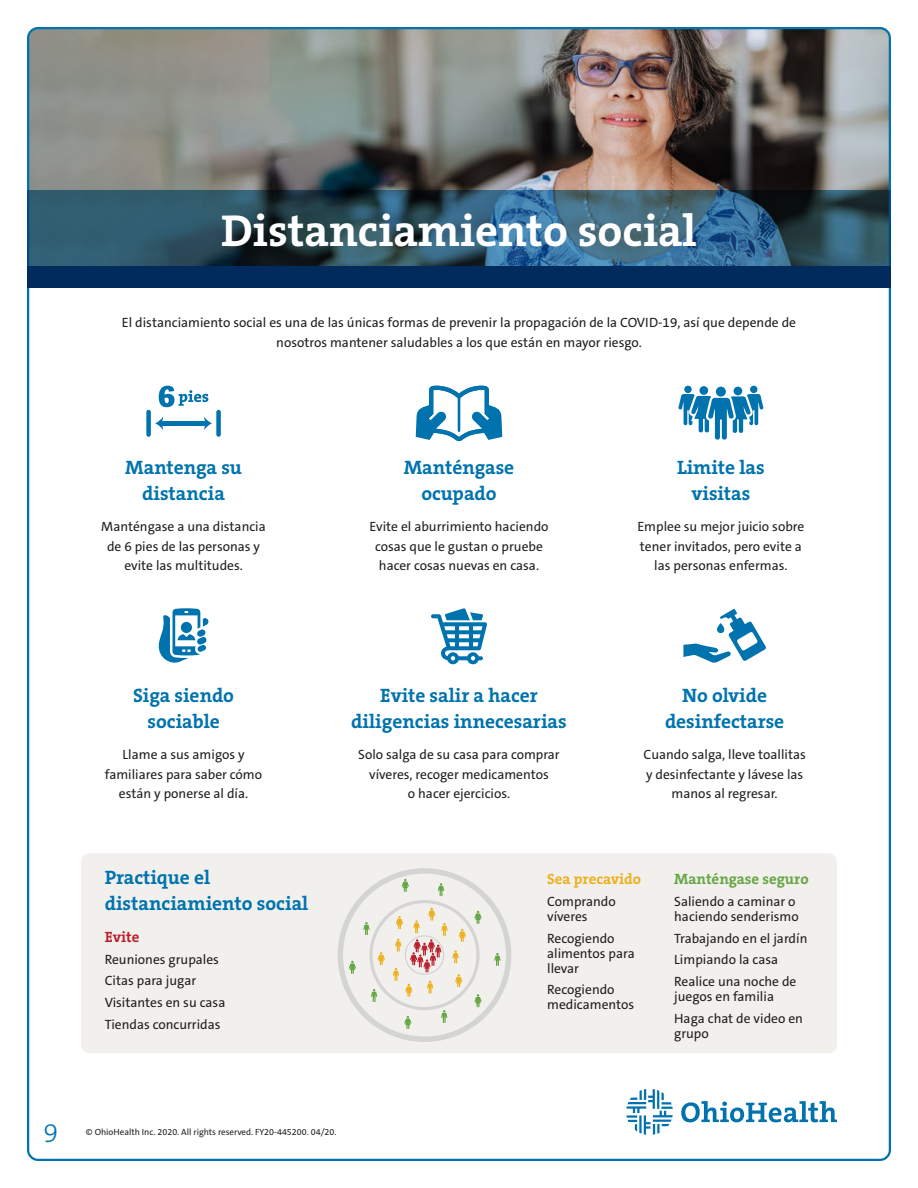
<style>
.page{position:relative;width:918px;height:1188px;background:#fff}
.page>*{position:absolute;margin:0;border:0;box-sizing:border-box;transform-origin:0 0}
.t1{font:700 45px "The Serif B W7";color:#fff}
.t2{font:300 27px "The Serif B W3";color:#0073ae}
.t3{font:700 19.5px/25.5px "The Serif B W7";color:#0073ae;text-align:center}
.t4{font:700 15px "The Serif B W7";color:#66a645}
.t5{font:700 15px "The Serif B W7";color:#edb01f}
.t6{font:700 15px "The Serif B W7";color:#ba2130}
.t7{font:13.5px/19.5px "The Sans C5";color:#231f20;text-align:center}
.t8{font:9px "The Sans C5";color:#231f20}
</style>
<div class="page">
<img style="left:28px;top:28px;width:862px;height:162px">
<svg style="left:626px;top:1089px;width:47px;height:46px"></svg>
<svg style="left:681px;top:1101px;width:156px;height:21px"></svg>
<svg style="left:27px;top:190px;width:864px;height:76px;background:#2f576c"></svg>
<div style="left:27px;top:266px;width:864px;height:21px;background:#002b5c"></div>
<div style="left:81px;top:853px;width:756px;height:200px;background:#f1f0ed;border-radius:9px"></div>
<svg style="left:416px;top:386px;width:86px;height:55px"></svg>
<svg style="left:158px;top:608px;width:51px;height:55px"></svg>
<svg style="left:431px;top:608px;width:56px;height:56px"></svg>
<svg style="left:683px;top:609px;width:83px;height:54px"></svg>
<div style="left:750px;top:386px;width:7px;height:7px;background:#0073ae;border-radius:50%"></div>
<div style="left:684px;top:386px;width:8px;height:7px;background:#0977b0;border-radius:50%"></div>
<svg style="left:678px;top:387px;width:86px;height:53px"></svg>
<div style="left:699px;top:386px;width:9px;height:9px;background:#0073ae;border-radius:50%"></div>
<svg style="left:338px;top:868px;width:173px;height:174px"></svg>
<div style="left:160px;top:421px;width:47px;height:5px;background:#0073ae"></div>
<svg style="left:155px;top:417px;width:8px;height:13px"></svg>
<svg style="left:204px;top:417px;width:8px;height:13px"></svg>
<div style="left:146px;top:410px;width:5px;height:27px;background:#0073ae;border-radius:2px"></div>
<div style="left:216px;top:410px;width:5px;height:27px;background:#0073ae;border-radius:2px"></div>
<svg style="left:159px;top:386px;width:49px;height:21px"></svg>
<h1 class="t1" style="left:221px;top:201px;width:477px">Distanciamiento social</h1>
<p class="t7" style="left:122px;top:313px;width:676px">El distanciamiento social es una de las únicas formas de prevenir la propagación de la COVID-19, así que depende de nosotros mantener saludables a los que están en mayor riesgo.</p>
<h3 class="t3" style="left:125px;top:455px;width:118px">Mantenga su distancia</h3>
<p class="t7" style="left:101px;top:517px;width:166px">Manténgase a una distancia de 6 pies de las personas y evite las multitudes.</p>
<h3 class="t3" style="left:404px;top:455px;width:112px">Manténgase ocupado</h3>
<p class="t7" style="left:369px;top:517px;width:181px">Evite el aburrimiento haciendo cosas que le gustan o pruebe hacer cosas nuevas en casa.</p>
<h3 class="t3" style="left:677px;top:455px;width:89px">Limite las visitas</h3>
<p class="t7" style="left:637px;top:517px;width:168px">Emplee su mejor juicio sobre tener invitados, pero evite a las personas enfermas.</p>
<h3 class="t3" style="left:133px;top:683px;width:103px">Siga siendo sociable</h3>
<p class="t7" style="left:105px;top:745px;width:159px">Llame a sus amigos y familiares para saber cómo están y ponerse al día.</p>
<h3 class="t3" style="left:105px;top:865px;width:205px;text-align:left">Practique el distanciamiento social</h3>
<p class="t6" style="left:105px;top:927px;width:36px">Evite</p>
<p class="t7" style="left:105px;top:948px;width:122px;line-height:21.8px;text-align:left">Reuniones grupales<br>Citas para jugar<br>Visitantes en su casa<br>Tiendas concurridas</p>
<h3 class="t3" style="left:351px;top:683px;width:217px">Evite salir a hacer diligencias innecesarias</h3>
<p class="t7" style="left:358px;top:745px;width:203px">Solo salga de su casa para comprar víveres, recoger medicamentos<br>o hacer ejercicios.</p>
<h3 class="t3" style="left:665px;top:683px;width:121px">No olvide desinfectarse</h3>
<p class="t7" style="left:644px;top:745px;width:164px">Cuando salga, lleve toallitas y desinfectante y lávese las manos al regresar.</p>
<p class="t5" style="left:547px;top:869px;width:95px">Sea precavido</p>
<p class="t7" style="left:547px;top:894px;width:70px;line-height:15px;text-align:left">Comprando víveres</p>
<p class="t7" style="left:547px;top:931px;width:89px;line-height:15px;text-align:left">Recogiendo alimentos para llevar</p>
<p class="t7" style="left:547px;top:982px;width:89px;line-height:15px;text-align:left">Recogiendo medicamentos</p>
<p class="t4" style="left:674px;top:869px;width:136px">Manténgase seguro</p>
<p class="t7" style="left:674px;top:894px;width:126px;line-height:15px;text-align:left">Saliendo a caminar o haciendo senderismo</p>
<p class="t7" style="left:674px;top:927px;width:135px;line-height:21.8px;text-align:left">Trabajando en el jardín<br>Limpiando la casa<br>Realice una noche de</p>
<p class="t7" style="left:674px;top:986px;width:130px;line-height:21.8px;text-align:left">juegos en familia<br>Haga chat de video en</p>
<p class="t7" style="left:674px;top:1024px;width:36px">grupo</p>
<h2 class="t2" style="left:44px;top:1116px;width:16px">9</h2>
<p class="t8" style="left:86px;top:1126px;width:252px">© OhioHealth Inc. 2020. All rights reserved. FY20-445200. 04/20.</p>
</div>
